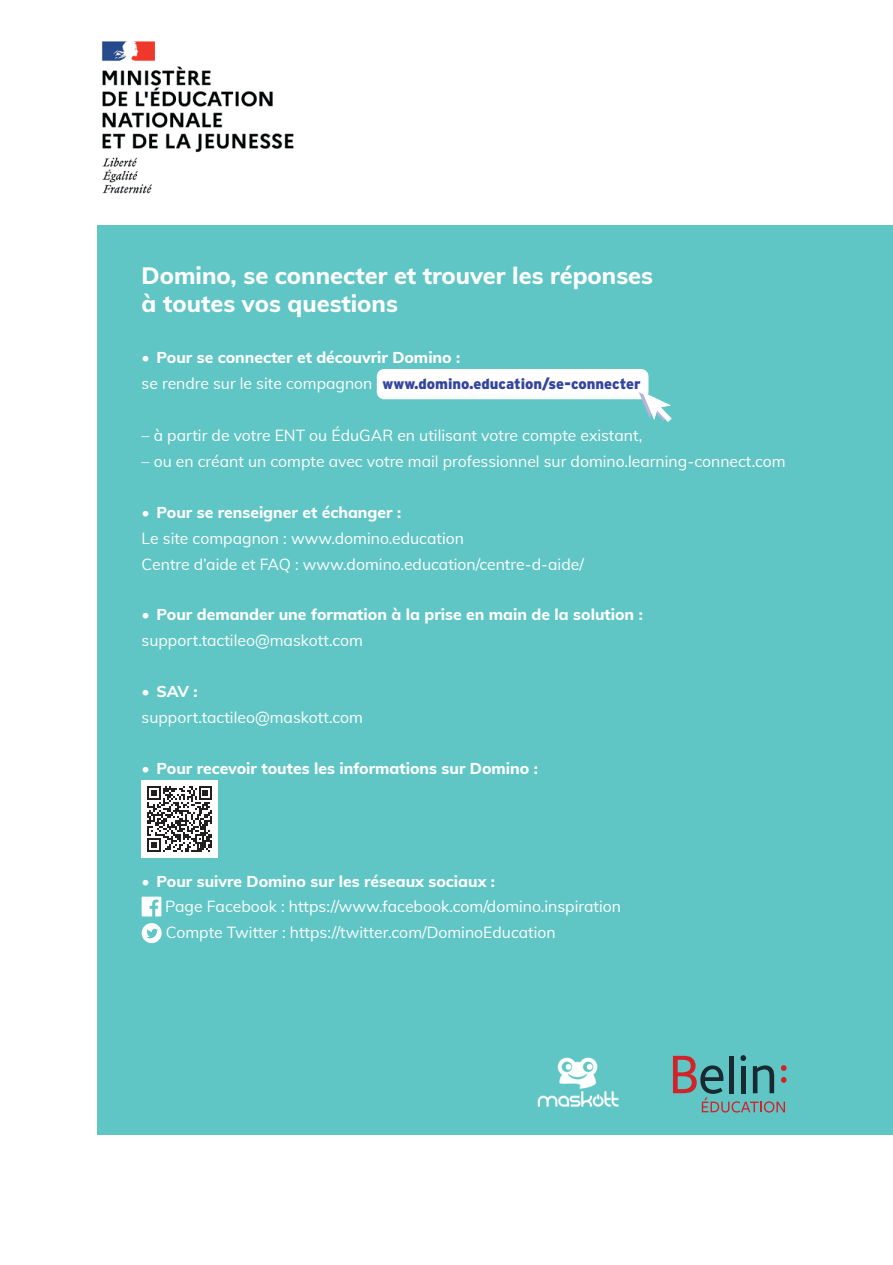
<style>
.page{position:relative;width:893px;height:1265px;background:#fff}
.page>*{position:absolute;margin:0;border:0;box-sizing:border-box;transform-origin:0 0}
.t1{font:800 23.62px/28.3px "Muli";color:#fff}
.t2{font:15.75px/25.9px "Muli";color:#fff}
.t3{font:800 15.75px/25.9px "Muli";color:#fff}
.t4{font:900 14.7px "Interstate";color:#33459d}
.s1{font-weight:400}
.s2{font-weight:800}
</style>
<div class="page">
<div style="left:98px;top:226px;width:795px;height:909px;background:#60c6c5"></div>
<img style="left:102px;top:41px;width:192px;height:153px">
<div style="left:142px;top:780px;width:76px;height:78px;background:#fff"></div>
<svg style="left:147px;top:786px;width:65px;height:66px"></svg>
<img style="left:142px;top:896px;width:19px;height:21px">
<svg style="left:142px;top:923px;width:20px;height:20px"></svg>
<div style="left:377px;top:369px;width:271px;height:30px;background:#fff;border-radius:7px"></div>
<svg style="left:639px;top:392px;width:33px;height:30px"></svg>
<svg style="left:673px;top:1055px;width:114px;height:58px"></svg>
<img style="left:538px;top:1057px;width:81px;height:50px">
<h1 class="t1" style="left:142px;top:260px;width:513px">Domino, se connecter et trouver les réponses à toutes vos questions</h1>
<p class="t3" style="left:142px;top:344px;width:320px"><span class="s1">•</span> Pour se connecter et découvrir Domino : <span class="s1">se rendre sur le site compagnon</span></p>
<p class="t2" style="left:142px;top:422px;width:502px">– à partir de votre ENT ou ÉduGAR en utilisant votre compte existant,</p>
<p class="t2" style="left:142px;top:448px;width:645px">– ou en créant un compte avec votre mail professionnel sur domino.learning-connect.com</p>
<p class="t2" style="left:142px;top:498px;width:444px">• <span class="s2">Pour se renseigner et échanger :<br></span>Le site compagnon : www.domino.education<br>Centre d’aide et FAQ : www.domino.education/centre-d-aide/</p>
<p class="t3" style="left:142px;top:601px;width:503px"><span class="s1">•</span> Pour demander une formation à la prise en main de la solution : <span class="s1">support.tactileo@maskott.com</span></p>
<p class="t2" style="left:142px;top:678px;width:223px">• <span class="s2">SAV : </span>support.tactileo@maskott.com</p>
<p class="t3" style="left:142px;top:754px;width:398px"><span class="s1">•</span> Pour recevoir toutes les informations sur Domino :</p>
<p class="t4" style="left:383px;top:375px;width:260px">www.domino.education/se-connecter</p>
<p class="t2" style="left:165px;top:867px;width:457px;text-indent:-24px">• <span class="s2">Pour suivre Domino sur les réseaux sociaux :<br></span>Page Facebook : https://www.facebook.com/domino.inspiration<br>Compte Twitter : https://twitter.com/DominoEducation</p>
</div>
